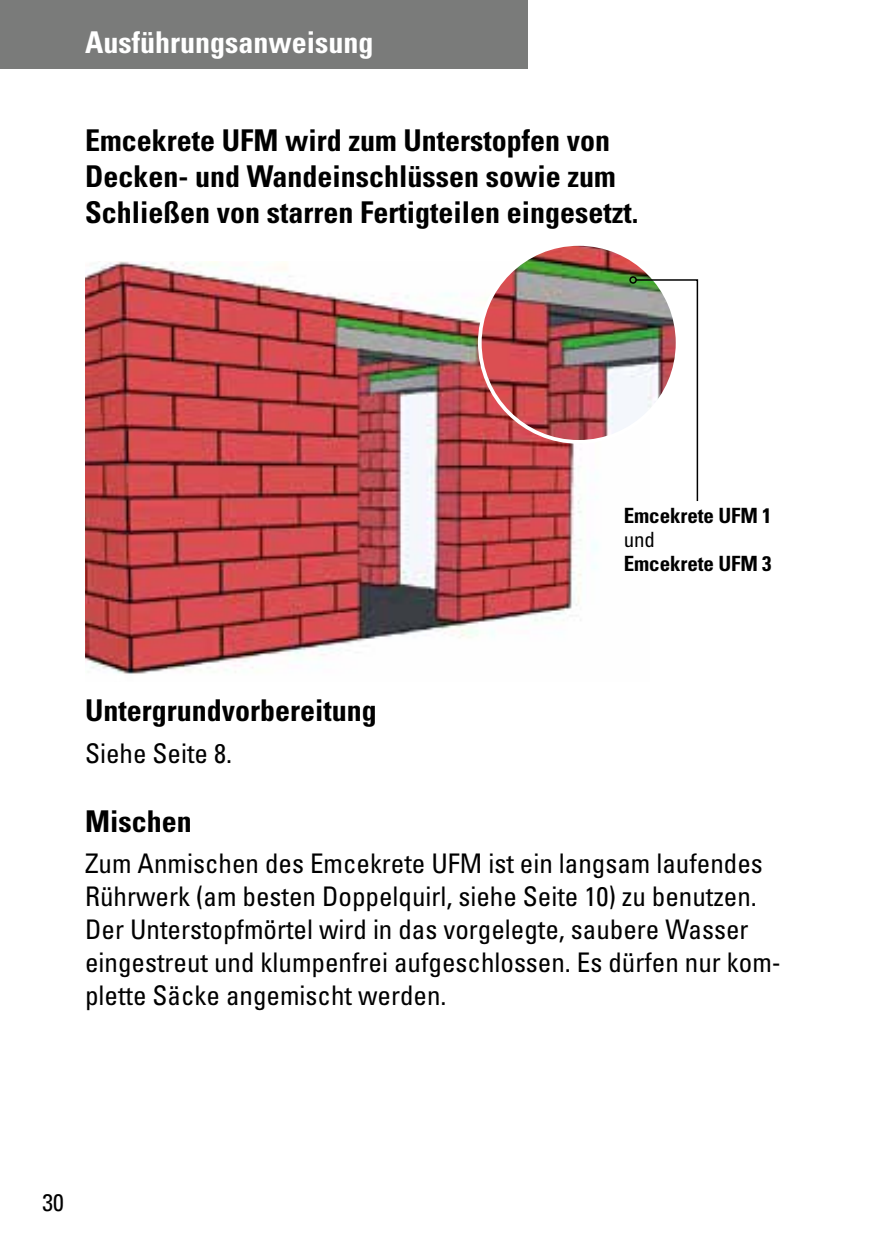
<style>
.page{position:relative;width:893px;height:1251px;background:#fff}
.page>*{position:absolute;margin:0;border:0;box-sizing:border-box;transform-origin:0 0}
.t1{font:700 condensed 30px/36px "Univers";color:#000}
.t2{font:700 condensed 30px "Univers";color:#fff}
.t3{font:condensed 27px/33px "Univers";color:#000}
.t4{font:condensed 24px "Univers";color:#000}
.t5{font:700 condensed 21px "Univers";letter-spacing:-.005em;color:#000}
.t6{font:condensed 21px "Univers";color:#000}
</style>
<div class="page">
<div style="left:0;top:0;width:527px;height:68px;background:#7a7b7a"></div>
<img style="left:85px;top:261px;width:512px;height:413px">
<img style="left:480px;top:244px;width:198px;height:198px;border-radius:99px">
<svg style="left:635px;top:278px;width:64px;height:223px"></svg>
<div style="left:629px;top:276px;width:8px;height:8px;border:2px solid #000;border-radius:50%"></div>
<p class="t2" style="left:85px;top:24px;width:290px">Ausführungsanweisung</p>
<p class="t1" style="left:85px;top:122px;width:555px">Emcekrete UFM wird zum Unterstopfen von<br>Decken- und Wandeinschlüssen sowie zum<br>Schließen von starren Fertigteilen eingesetzt.</p>
<p class="t1" style="left:85px;top:691px;width:293px">Untergrundvorbereitung</p>
<p class="t3" style="left:85px;top:735px;width:148px">Siehe Seite 8.</p>
<p class="t5" style="left:624px;top:502px;width:149px">Emcekrete UFM 1</p>
<p class="t6" style="left:624px;top:525px;width:33px">und</p>
<p class="t5" style="left:624px;top:550px;width:149px">Emcekrete UFM 3</p>
<p class="t1" style="left:85px;top:802px;width:108px">Mischen</p>
<p class="t3" style="left:85px;top:846px;width:697px">Zum Anmischen des Emcekrete UFM ist ein langsam laufendes Rührwerk (am besten Doppelquirl, siehe Seite 10) zu benutzen.<br>Der Unterstopfmörtel wird in das vorgelegte, saubere Wasser eingestreut und klumpenfrei aufgeschlossen. Es dürfen nur kom&shy;plette Säcke angemischt werden.</p>
<p class="t4" style="left:43px;top:1186px;width:23px">30</p>
</div>
